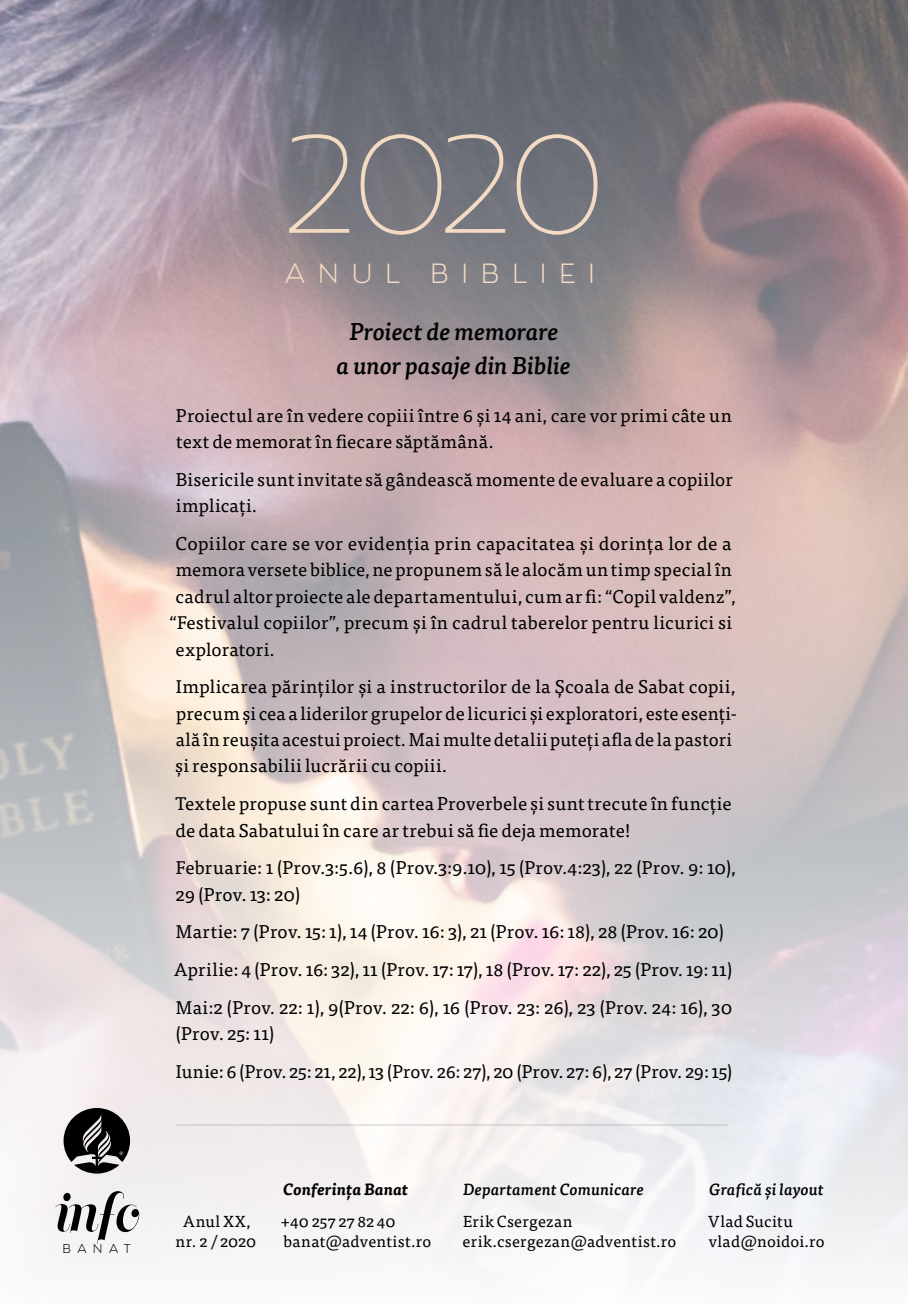
<style>
.page{position:relative;width:908px;height:1304px;background:#fff}
.page>*{position:absolute;margin:0;border:0;box-sizing:border-box;transform-origin:0 0}
.t1{font:100 134px "Mohr";color:#f3dac3}
.t2{font:50px "Memoriam Pro Headline";color:#000}
.t3{font:700 26px "Beloved Sans";letter-spacing:.475em;color:#f3dac3}
.t4{font:italic 500 24px/34px "Tisa Pro";letter-spacing:-.005em;color:#000;text-align:center}
.t5{font:18.4px/26.4px "Tisa Pro";letter-spacing:.015em;color:#000}
.t6{font:16px/20px "Tisa Pro";letter-spacing:.02em;color:#000}
.t7{font:italic 500 16px "Tisa Pro";letter-spacing:.015em;color:#000}
.t8{font:italic 700 16px "Tisa Pro";letter-spacing:.015em;color:#000}
.t9{font:700 12px "Beloved Sans";letter-spacing:.495em;color:#000}
</style>
<div class="page">
<img style="left:0;top:0;width:907px;height:1263px">
<svg style="left:64px;top:1108px;width:66px;height:66px;background:#595757"></svg>
<hr style="left:176px;top:1125px;width:551px;height:1px;background:#000">
<h1 class="t1" style="left:284px;top:96px;width:324px">2020</h1>
<h3 class="t3" style="left:284px;top:258px;width:312px">ANUL BIBLIEI</h3>
<h3 class="t4" style="left:337px;top:313px;width:235px">Proiect de memorare<br>a unor pasaje din Biblie</h3>
<p class="t5" style="left:176px;top:401px;width:557px">Proiectul are în vedere copiii între 6 și 14 ani, care vor primi câte un text de memorat în fiecare săptămână.</p>
<p class="t5" style="left:176px;top:465px;width:558px">Bisericile sunt invitate să gândească momente de evaluare a copiilor implicați.</p>
<p class="t5" style="left:175px;top:529px;width:557px">Copiilor care se vor evidenția prin capacitatea și dorința lor de a</p>
<p class="t5" style="left:176px;top:556px;width:557px">memora versete biblice, ne propunem să le alocăm un timp special în</p>
<p class="t5" style="left:175px;top:582px;width:561px">cadrul altor proiecte ale departamentului, cum ar fi: “Copil valdenz”,</p>
<p class="t5" style="left:169px;top:608px;width:564px">“Festivalul copiilor”, precum și în cadrul taberelor pentru licurici si</p>
<p class="t5" style="left:175px;top:635px;width:101px">exploratori.</p>
<p class="t5" style="left:175px;top:672px;width:563px">Implicarea părinților și a instructorilor de la Școala de Sabat copii, precum și cea a liderilor grupelor de licurici și exploratori, este esenți&shy;ală în reușita acestui proiect. Mai multe detalii puteți afla de la pastori și responsabilii lucrării cu copiii.</p>
<p class="t5" style="left:175px;top:789px;width:557px">Textele propuse sunt din cartea Proverbele și sunt trecute în funcție de data Sabatului în care ar trebui să fie deja memorate!</p>
<p class="t5" style="left:175px;top:854px;width:561px">Februarie: 1 (Prov.3:5.6), 8 (Prov.3:9.10), 15 (Prov.4:23), 22 (Prov. 9: 10),<br>29 (Prov. 13: 20)</p>
<p class="t5" style="left:174px;top:912px;width:559px;line-height:37.8px">Martie: 7 (Prov. 15: 1), 14 (Prov. 16: 3), 21 (Prov. 16: 18), 28 (Prov. 16: 20)<br>Aprilie: 4 (Prov. 16: 32), 11 (Prov. 17: 17), 18 (Prov. 17: 22), 25 (Prov. 19: 11)<br>Mai:2 (Prov. 22: 1), 9(Prov. 22: 6), 16 (Prov. 23: 26), 23 (Prov. 24: 16), 30</p>
<p class="t5" style="left:175px;top:1014px;width:558px;line-height:37.8px">(Prov. 25: 11)<br>Iunie: 6 (Prov. 25: 21, 22), 13 (Prov. 26: 27), 20 (Prov. 27: 6), 27 (Prov. 29: 15)</p>
<h2 class="t2" style="left:54px;top:1183px;width:87px">info</h2>
<p class="t9" style="left:62px;top:1242px;width:70px">BANAT</p>
<p class="t6" style="left:175px;top:1210px;width:82px;text-align:center">Anul XX, nr. 2 / 2020</p>
<p class="t8" style="left:283px;top:1177px;width:127px">Conferința Banat</p>
<p class="t6" style="left:281px;top:1210px;width:152px">+40 257 27 82 40 banat@adventist.ro</p>
<p class="t7" style="left:463px;top:1177px;width:182px">Departament Comunicare</p>
<p class="t6" style="left:462px;top:1210px;width:215px">Erik Csergezan erik.csergezan@adventist.ro</p>
<p class="t7" style="left:708px;top:1177px;width:116px">Grafică și layout</p>
<p class="t6" style="left:708px;top:1210px;width:118px">Vlad Sucitu vlad@noidoi.ro</p>
</div>
